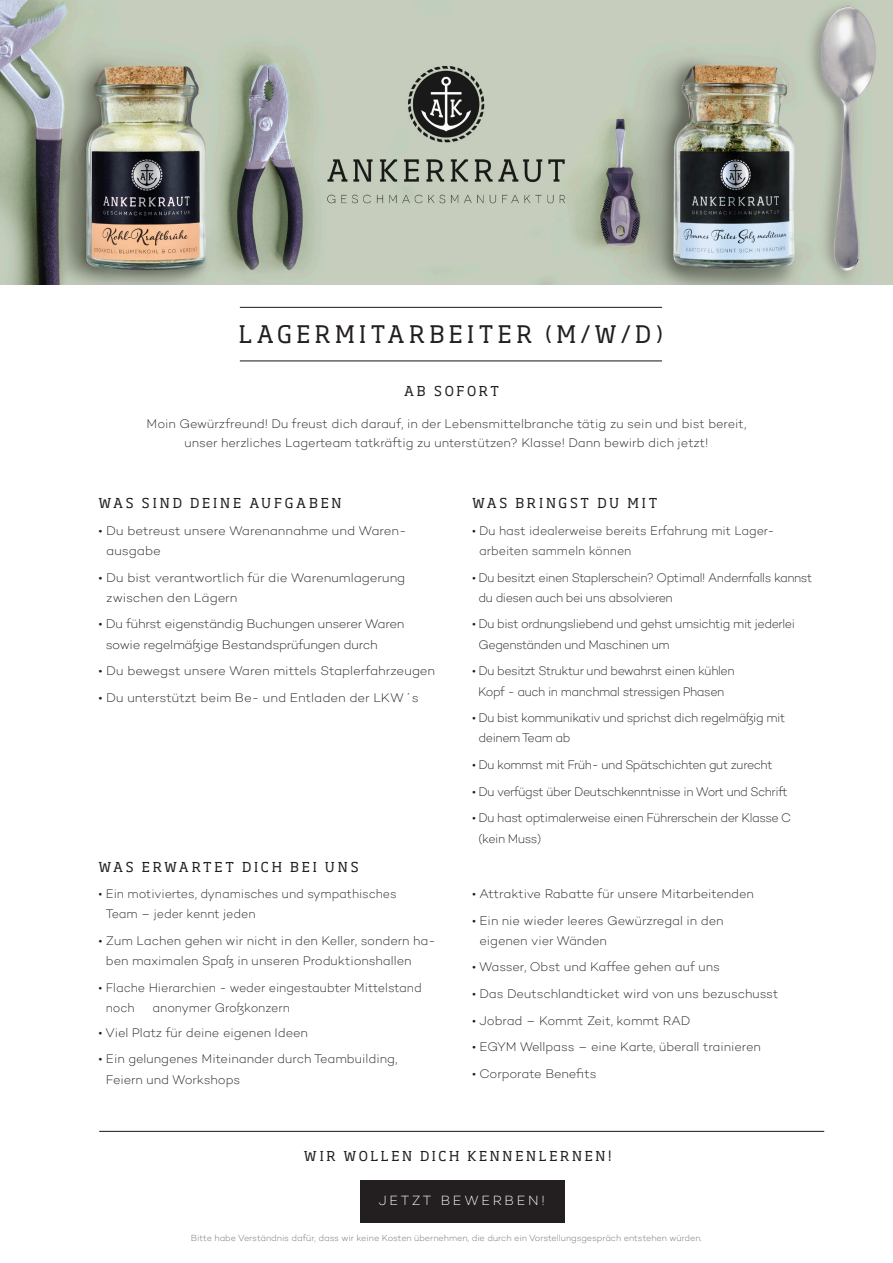
<style>
.page{position:relative;width:893px;height:1263px;background:#fff}
.page>*{position:absolute;margin:0;border:0;box-sizing:border-box;transform-origin:0 0}
.t1{font:23.85px "Soho Pro";letter-spacing:.195em;color:#231f20}
.t2{font:200 13.65px "Campton";letter-spacing:.2em;color:#fff}
.t3{font:13.5px "Soho Pro";letter-spacing:.2em;color:#231f20}
.t4{font:200 12.75px/20.2px "Campton";letter-spacing:-.015em;color:#231f20}
.t5{font:200 12.75px/20.2px "Campton";letter-spacing:-.035em;color:#231f20}
.t6{font:200 9px "Campton";letter-spacing:-.005em;color:#6c6d70}
</style>
<div class="page">
<hr style="left:99px;top:1131px;width:725px;height:1px;background:#231f20">
<div style="left:361px;top:1180px;width:204px;height:42px;background:#231f20"></div>
<img style="left:0;top:0;width:893px;height:284px">
<hr style="left:240px;top:360px;width:422px;height:1px;background:#231f20">
<hr style="left:240px;top:307px;width:422px;height:1px;background:#231f20">
<p class="t1" style="left:239px;top:318px;width:425px">LAGERMITARBEITER (M/W/D)</p>
<p class="t3" style="left:404px;top:381px;width:96px">AB SOFORT</p>
<p class="t4" style="left:147px;top:413px;width:601px;line-height:19.5px;text-align:center">Moin Gewürzfreund! Du freust dich darauf, in der Lebensmittelbranche tätig zu sein und bist bereit, unser herzliches Lagerteam tatkräftig zu unterstützen? Klasse! Dann bewirb dich jetzt!</p>
<p class="t3" style="left:99px;top:494px;width:245px">WAS SIND DEINE AUFGABEN</p>
<p class="t4" style="left:106px;top:520px;width:302px;text-indent:-8px">• Du betreust unsere Warenannahme und Waren&shy;ausgabe</p>
<p class="t4" style="left:106px;top:567px;width:301px;text-indent:-8px">• Du bist verantwortlich für die Warenumlagerung zwischen den Lägern</p>
<p class="t4" style="left:106px;top:614px;width:300px;text-indent:-7px">• Du führst eigenständig Buchungen unserer Waren sowie regelmäßige Bestandsprüfungen durch</p>
<p class="t4" style="left:99px;top:661px;width:338px">• Du bewegst unsere Waren mittels Staplerfahrzeugen</p>
<p class="t4" style="left:99px;top:687px;width:322px">• Du unterstützt beim Be- und Entladen der LKW´s</p>
<p class="t3" style="left:99px;top:857px;width:262px">WAS ERWARTET DICH BEI UNS</p>
<p class="t4" style="left:106px;top:884px;width:292px;text-indent:-7px">• Ein motiviertes, dynamisches und sympathisches<br>Team – jeder kennt jeden</p>
<p class="t4" style="left:106px;top:930px;width:331px;text-indent:-7px">• Zum Lachen gehen wir nicht in den Keller, sondern ha&shy;ben maximalen Spaß in unseren Produktionshallen</p>
<p class="t4" style="left:106px;top:977px;width:317px;text-indent:-7px">• Flache Hierarchien - weder eingestaubter Mittelstand noch</p>
<p class="t4" style="left:153px;top:998px;width:139px">anonymer Großkonzern</p>
<p class="t4" style="left:99px;top:1022px;width:211px">• Viel Platz für deine eigenen Ideen</p>
<p class="t4" style="left:106px;top:1049px;width:293px;text-indent:-7px">• Ein gelungenes Miteinander durch Teambuilding,<br>Feiern und Workshops</p>
<p class="t3" style="left:472px;top:494px;width:187px">WAS BRINGST DU MIT</p>
<p class="t4" style="left:479px;top:520px;width:297px;text-indent:-7px">• Du hast idealerweise bereits Erfahrung mit Lager&shy;arbeiten sammeln können</p>
<p class="t5" style="left:478px;top:567px;width:335px;text-indent:-7px">• Du besitzt einen Staplerschein? Optimal! Andernfalls kannst du diesen auch bei uns absolvieren</p>
<p class="t5" style="left:478px;top:614px;width:318px;text-indent:-7px">• Du bist ordnungsliebend und gehst umsichtig mit jederlei<br>Gegenständen und Maschinen um</p>
<p class="t5" style="left:472px;top:661px;width:264px;text-align:center">• Du besitzt Struktur und bewahrst einen kühlen<br>Kopf - auch in manchmal stressigen Phasen</p>
<p class="t4" style="left:478px;top:707px;width:308px;text-indent:-7px">• Du bist kommunikativ und sprichst dich regelmäßig mit deinem Team ab</p>
<p class="t5" style="left:472px;top:754px;width:302px">• Du kommst mit Früh- und Spätschichten gut zurecht</p>
<p class="t5" style="left:472px;top:781px;width:317px">• Du verfügst über Deutschkenntnisse in Wort und Schrift</p>
<p class="t5" style="left:478px;top:808px;width:314px;text-indent:-7px">• Du hast optimalerweise einen Führerschein der Klasse C (kein Muss)</p>
<p class="t4" style="left:472px;top:883px;width:283px">• Attraktive Rabatte für unsere Mitarbeitenden</p>
<p class="t4" style="left:479px;top:910px;width:246px;text-indent:-7px">• Ein nie wieder leeres Gewürzregal in den eigenen vier Wänden</p>
<p class="t4" style="left:472px;top:957px;width:249px">• Wasser, Obst und Kaffee gehen auf uns</p>
<p class="t4" style="left:472px;top:983px;width:308px">• Das Deutschlandticket wird von uns bezuschusst</p>
<p class="t4" style="left:472px;top:1010px;width:220px">• Jobrad – Kommt Zeit, kommt RAD</p>
<p class="t4" style="left:472px;top:1037px;width:290px">• EGYM Wellpass – eine Karte, überall trainieren</p>
<p class="t4" style="left:472px;top:1063px;width:126px">• Corporate Benefits</p>
<p class="t3" style="left:304px;top:1147px;width:309px">WIR WOLLEN DICH KENNENLERNEN!</p>
<p class="t2" style="left:379px;top:1192px;width:168px">JETZT BEWERBEN!</p>
<p class="t6" style="left:191px;top:1233px;width:513px">Bitte habe Verständnis dafür, dass wir keine Kosten übernehmen, die durch ein Vorstellungsgespräch entstehen würden.</p>
</div>
